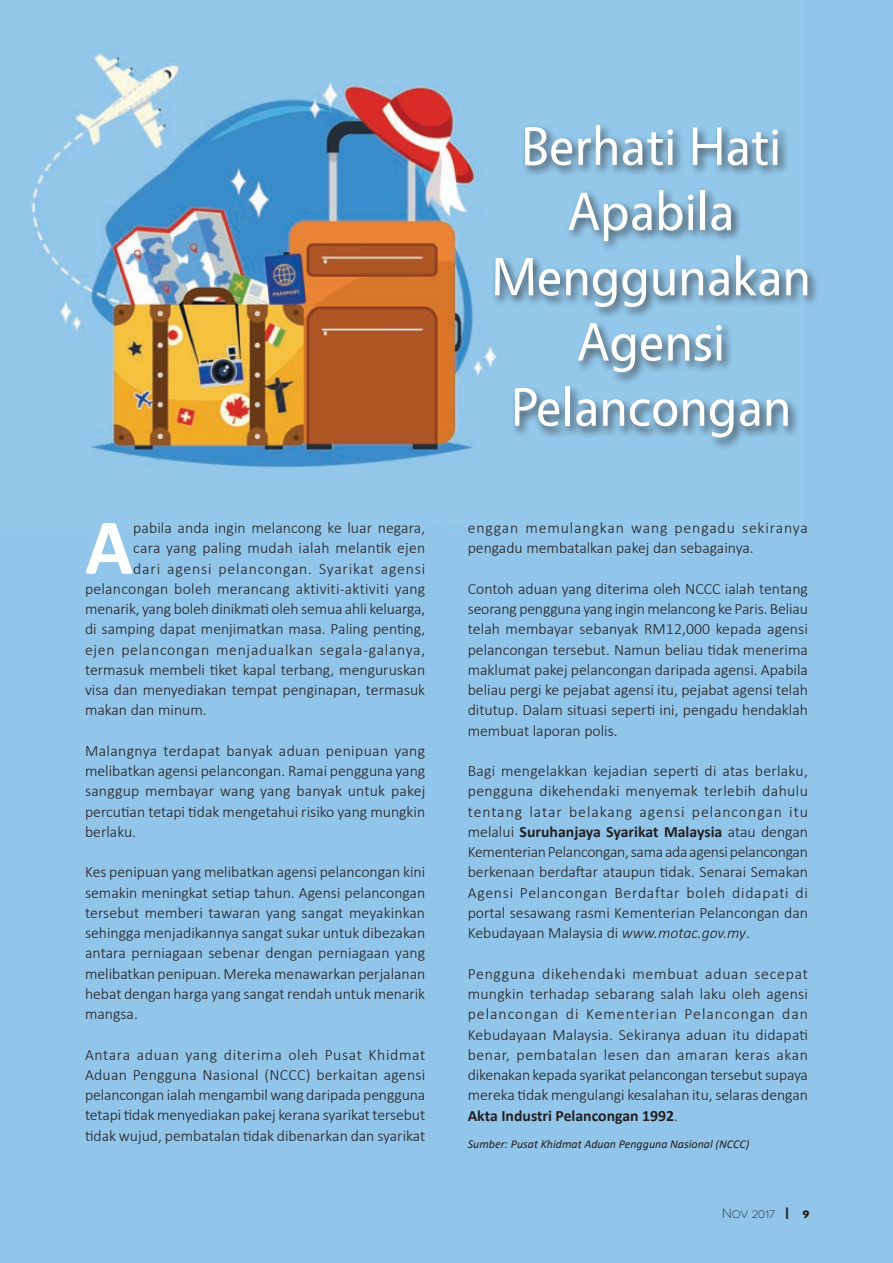
<style>
.page{position:relative;width:893px;height:1263px;background:#92c5ea}
.page>*{position:absolute;margin:0;border:0;box-sizing:border-box;transform-origin:0 0}
.t1{font:700 79.5px "Calibri";color:#fff}
.t2{font:54.3px/65.2px "Vegur";color:#fff;text-align:center}
.t3{font:300 15.75px/20.2px "Calibri";color:#231f20;text-align:justify}
.t4{font:300 15.75px/20.2px "Calibri";letter-spacing:.035em;color:#231f20}
.t5{font:300 15.75px "Calibri";letter-spacing:.045em;color:#231f20}
.t6{font:300 15.75px "Calibri";letter-spacing:.05em;color:#231f20}
.t7{font:300 13.5px "Novecentosanswide";color:#22272b}
.t8{font:italic 12px "Calibri";color:#231f20}
.s1{font-weight:700}
.s2{font-style:italic}
.s3{font-weight:700;color:#231f20}
</style>
<div class="page">
<img style="left:31px;top:50px;width:461px;height:418px">
<div style="left:492px;top:122px;width:327px;height:328px;background:#231f20;opacity:.75"></div>
<h1 class="t1" style="left:85px;top:491px;width:50px">A</h1>
<p class="t3" style="left:133px;top:517px;width:294px">pabila anda ingin melancong ke luar negara,</p>
<p class="t3" style="left:133px;top:538px;width:293px">cara yang paling mudah ialah melantik ejen</p>
<p class="t6" style="left:133px;top:559px;width:293px">dari agensi pelancongan. Syarikat agensi</p>
<p class="t3" style="left:85px;top:578px;width:342px">pelancongan boleh merancang aktiviti-aktiviti yang</p>
<p class="t3" style="left:85px;top:599px;width:342px">menarik, yang boleh dinikmati oleh semua ahli keluarga,</p>
<p class="t3" style="left:85px;top:619px;width:342px">di samping dapat menjimatkan masa. Paling penting,</p>
<p class="t5" style="left:85px;top:640px;width:342px">ejen pelancongan menjadualkan segala-galanya,</p>
<p class="t3" style="left:85px;top:659px;width:342px">termasuk membeli tiket kapal terbang, menguruskan</p>
<p class="t3" style="left:85px;top:680px;width:342px">visa dan menyediakan tempat penginapan, termasuk</p>
<p class="t3" style="left:85px;top:700px;width:123px">makan dan minum.</p>
<p class="t3" style="left:85px;top:740px;width:342px">Malangnya terdapat banyak aduan penipuan yang melibatkan agensi pelancongan. Ramai pengguna yang sanggup membayar wang yang banyak untuk pakej percutian tetapi tidak mengetahui risiko yang mungkin berlaku.</p>
<p class="t3" style="left:85px;top:862px;width:342px">Kes penipuan yang melibatkan agensi pelancongan kini semakin meningkat setiap tahun. Agensi pelancongan tersebut memberi tawaran yang sangat meyakinkan sehingga menjadikannya sangat sukar untuk dibezakan antara perniagaan sebenar dengan perniagaan yang melibatkan penipuan. Mereka menawarkan perjalanan hebat dengan harga yang sangat rendah untuk menarik mangsa.</p>
<p class="t3" style="left:85px;top:1044px;width:342px">Antara aduan yang diterima oleh Pusat Khidmat Aduan Pengguna Nasional (NCCC) berkaitan agensi pelancongan ialah mengambil wang daripada pengguna tetapi tidak menyediakan pakej kerana syarikat tersebut tidak wujud, pembatalan tidak dibenarkan dan syarikat</p>
<h2 class="t2" style="left:491px;top:115px;width:321px">Berhati Hati<br>Apabila<br>Menggunakan<br>Agensi<br>Pelancongan</h2>
<p class="t4" style="left:468px;top:518px;width:342px">enggan memulangkan wang pengadu sekiranya pengadu membatalkan pakej dan sebagainya.</p>
<p class="t3" style="left:468px;top:578px;width:342px">Contoh aduan yang diterima oleh NCCC ialah tentang seorang pengguna yang ingin melancong ke Paris. Beliau telah membayar sebanyak RM12,000 kepada agensi pelancongan tersebut. Namun beliau tidak menerima maklumat pakej pelancongan daripada agensi. Apabila beliau pergi ke pejabat agensi itu, pejabat agensi telah ditutup. Dalam situasi seperti ini, pengadu hendaklah membuat laporan polis.</p>
<p class="t3" style="left:468px;top:761px;width:342px">Bagi mengelakkan kejadian seperti di atas berlaku, pengguna dikehendaki menyemak terlebih dahulu tentang latar belakang agensi pelancongan itu melalui <span class="s1">Suruhanjaya Syarikat Malaysia</span> atau dengan Kementerian Pelancongan, sama ada agensi pelancongan berkenaan berdaftar ataupun tidak. Senarai Semakan Agensi Pelancongan Berdaftar boleh didapati di portal sesawang rasmi Kementerian Pelancongan dan Kebudayaan Malaysia di <span class="s2">www.motac.gov.my</span>.</p>
<p class="t3" style="left:468px;top:963px;width:342px">Pengguna dikehendaki membuat aduan secepat mungkin terhadap sebarang salah laku oleh agensi pelancongan di Kementerian Pelancongan dan Kebudayaan Malaysia. Sekiranya aduan itu didapati benar, pembatalan lesen dan amaran keras akan dikenakan kepada syarikat pelancongan tersebut supaya mereka tidak mengulangi kesalahan itu, selaras dengan <span class="s1">Akta Industri Pelancongan 1992</span>.</p>
<p class="t8" style="left:468px;top:1136px;width:283px">Sumber: Pusat Khidmat Aduan Pengguna Nasional (NCCC)</p>
<p class="t7" style="left:722px;top:1205px;width:89px">Nov 2017 <span class="s3">| 9</span></p>
</div>
